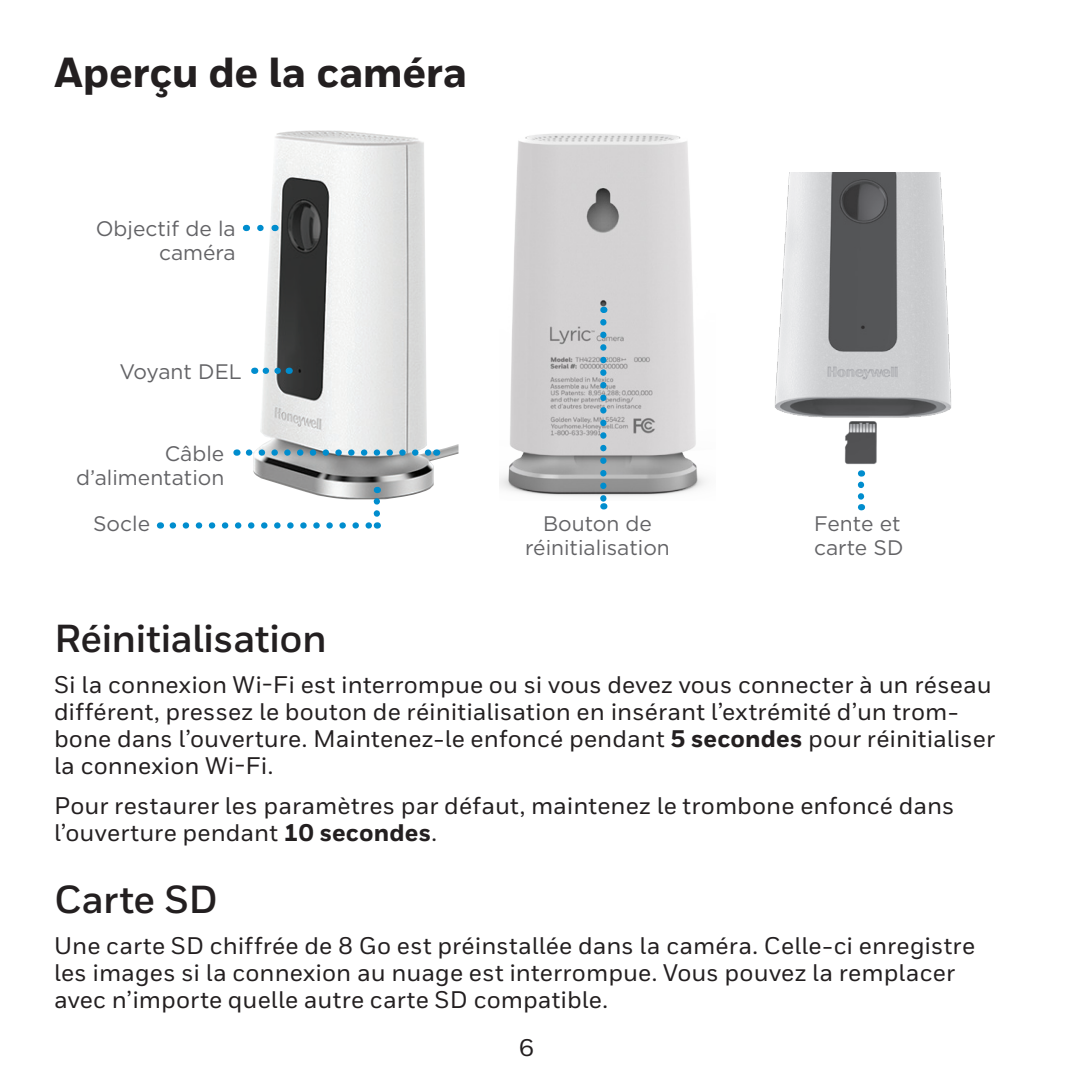
<style>
.page{position:relative;width:1080px;height:1080px;background:#fff}
.page>*{position:absolute;margin:0;border:0;box-sizing:border-box;transform-origin:0 0}
.t1{font:800 42px "Honeywell Sans";letter-spacing:-.01em;color:#231f20}
.t2{font:700 39px "Honeywell Sans";letter-spacing:-.015em;color:#231f20}
.t3{font:500 24px/27px "Honeywell Sans";letter-spacing:.005em;color:#231f20}
.t4{font:21px/24px "Gotham";color:#636366;text-align:right}
.s1{font-weight:800}
</style>
<div class="page">
<img style="left:253px;top:130px;width:206px;height:369px">
<svg style="left:260px;top:225px;width:7px;height:6px"></svg>
<svg style="left:266px;top:368px;width:17px;height:6px"></svg>
<svg style="left:173px;top:522px;width:197px;height:7px"></svg>
<svg style="left:374px;top:487px;width:6px;height:27px"></svg>
<svg style="left:249px;top:449px;width:181px;height:7px"></svg>
<img style="left:774px;top:173px;width:177px;height:304px">
<svg style="left:858px;top:485px;width:6px;height:25px"></svg>
<img style="left:500px;top:133px;width:205px;height:367px">
<svg style="left:600px;top:322px;width:6px;height:187px"></svg>
<h1 class="t1" style="left:54px;top:46px;width:415px">Aperçu de la caméra</h1>
<p class="t4" style="left:96px;top:216px;width:142px">Objectif de la caméra</p>
<p class="t4" style="left:119px;top:359px;width:124px">Voyant DEL</p>
<p class="t4" style="left:76px;top:441px;width:150px">Câble d’alimentation</p>
<p class="t4" style="left:93px;top:511px;width:58px">Socle</p>
<p class="t4" style="left:525px;top:511px;width:146px;text-align:center">Bouton de réinitialisation</p>
<p class="t4" style="left:814px;top:511px;width:91px;text-align:left">Fente et carte SD</p>
<h2 class="t2" style="left:54px;top:615px;width:274px">Réinitialisation</h2>
<p class="t3" style="left:54px;top:671px;width:943px">Si la connexion Wi-Fi est interrompue ou si vous devez vous connecter à un réseau différent, pressez le bouton de réinitialisation en insérant l’extrémité d’un trom&shy;bone dans l’ouverture. Maintenez-le enfoncé pendant <span class="s1">5 secondes</span> pour réinitialiser la connexion Wi-Fi.</p>
<p class="t3" style="left:54px;top:793px;width:902px">Pour restaurer les paramètres par défaut, maintenez le trombone enfoncé dans l’ouverture pendant <span class="s1">10 secondes</span>.</p>
<h2 class="t2" style="left:54px;top:876px;width:166px">Carte SD</h2>
<p class="t3" style="left:54px;top:932px;width:923px">Une carte SD chiffrée de 8 Go est préinstallée dans la caméra. Celle-ci enregistre les images si la connexion au nuage est interrompue. Vous pouvez la remplacer avec n’importe quelle autre carte SD compatible.</p>
<p class="t3" style="left:519px;top:1035px;width:16px">6</p>
</div>
